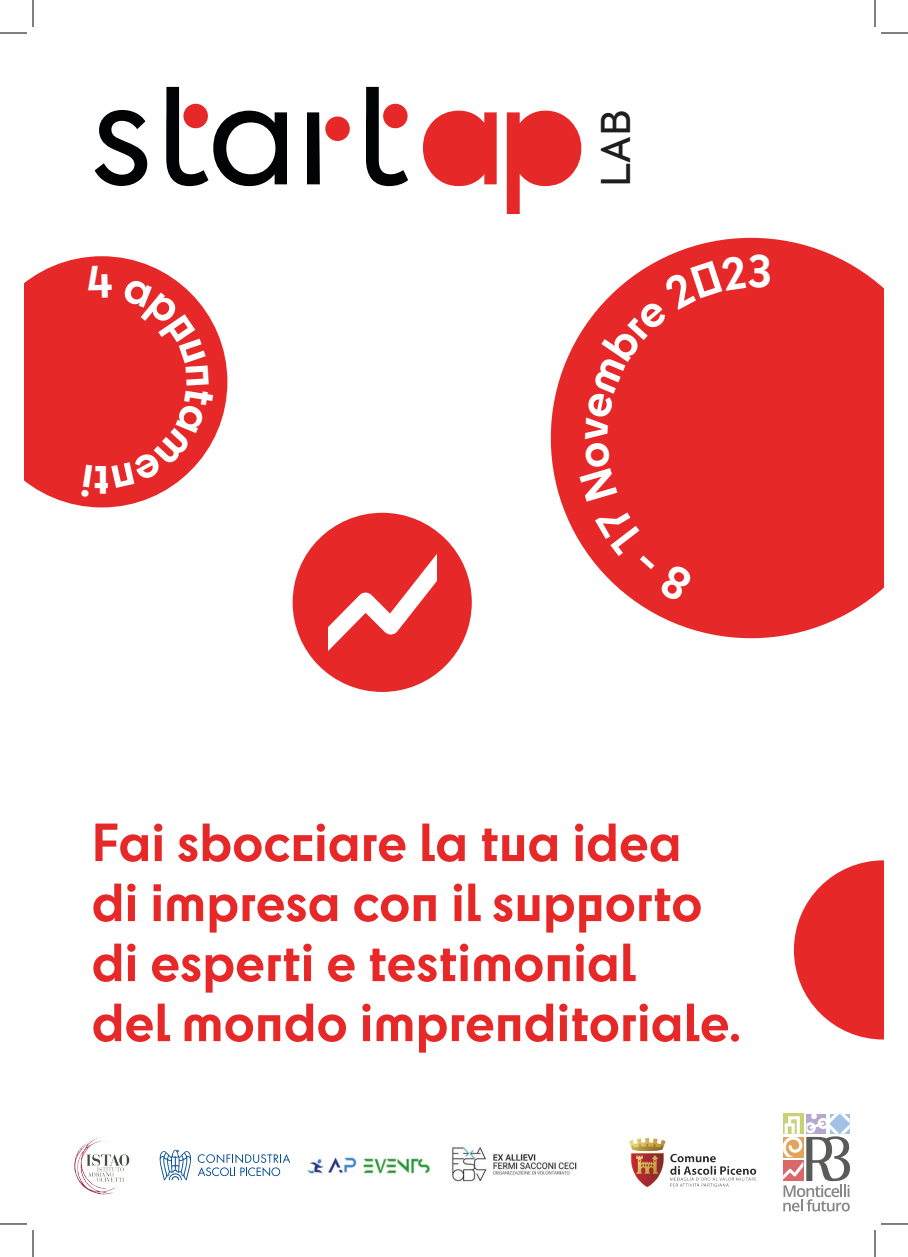
<style>
.page{position:relative;width:908px;height:1257px;background:#fff}
.page>*{position:absolute;margin:0;border:0;box-sizing:border-box;transform-origin:0 0}
.t1{font:700 50px/60px "Cy";color:#e62829}
.t2{font:700 42.6px "Cy";color:#fff}
.t3{font:39.3px "Axiforma";color:#1f1e1e}
</style>
<div class="page">
<div style="left:293px;top:513px;width:179px;height:179px;background:#e62829;border-radius:50%"></div>
<svg style="left:328px;top:554px;width:109px;height:97px"></svg>
<svg style="left:551px;top:238px;width:332px;height:400px;fill:#e62829"></svg>
<svg style="left:794px;top:860px;width:89px;height:179px"></svg>
<svg style="left:24px;top:256px;width:203px;height:251px;fill:#e62829"></svg>
<svg style="left:423px;top:111px;width:74px;height:75px;background:#e94546"></svg>
<svg style="left:507px;top:111px;width:74px;height:103px"></svg>
<svg style="left:95px;top:110px;width:52px;height:76px"></svg>
<svg style="left:166px;top:87px;width:121px;height:99px"></svg>
<svg style="left:307px;top:112px;width:13px;height:72px"></svg>
<div style="left:183px;top:104px;width:25px;height:24px;background:#e62829;border-radius:50%"></div>
<svg style="left:366px;top:87px;width:42px;height:99px"></svg>
<div style="left:383px;top:104px;width:25px;height:24px;background:#e62829;border-radius:50%"></div>
<div style="left:325px;top:116px;width:25px;height:25px;background:#e62829;border-radius:50%"></div>
<img style="left:74px;top:1136px;width:56px;height:58px">
<svg style="left:198px;top:1154px;width:92px;height:22px"></svg>
<svg style="left:159px;top:1149px;width:32px;height:31px"></svg>
<img style="left:307px;top:1157px;width:123px;height:17px">
<svg style="left:783px;top:1113px;width:67px;height:98px"></svg>
<img style="left:629px;top:1138px;width:128px;height:50px">
<img style="left:452px;top:1146px;width:125px;height:36px">
<svg style="left:0;top:33px;width:27px;height:1px"></svg>
<svg style="left:881px;top:33px;width:27px;height:1px"></svg>
<svg style="left:0;top:1223px;width:27px;height:1px"></svg>
<svg style="left:881px;top:1223px;width:27px;height:1px"></svg>
<svg style="left:33px;top:0;width:1px;height:27px"></svg>
<svg style="left:33px;top:1230px;width:1px;height:27px"></svg>
<svg style="left:875px;top:0;width:1px;height:27px"></svg>
<svg style="left:875px;top:1230px;width:1px;height:27px"></svg>
<div style="left:579px;top:254px;width:191px;height:349px;background:#e62829"></div>
<svg style="left:81px;top:265px;width:133px;height:232px;background:#e8393a"></svg>
<p class="t2" style="left:110px;top:515px;width:17px;rotate:180deg">t</p>
<p class="t3" style="left:590px;top:187px;width:78px;rotate:-90deg">LAB</p>
<p class="t1" style="left:92px;top:809px;width:651px">Fai sbocciare la tua idea<br>di impresa con il supporto di esperti e testimonial<br>del mondo imprenditoriale.</p>
</div>
